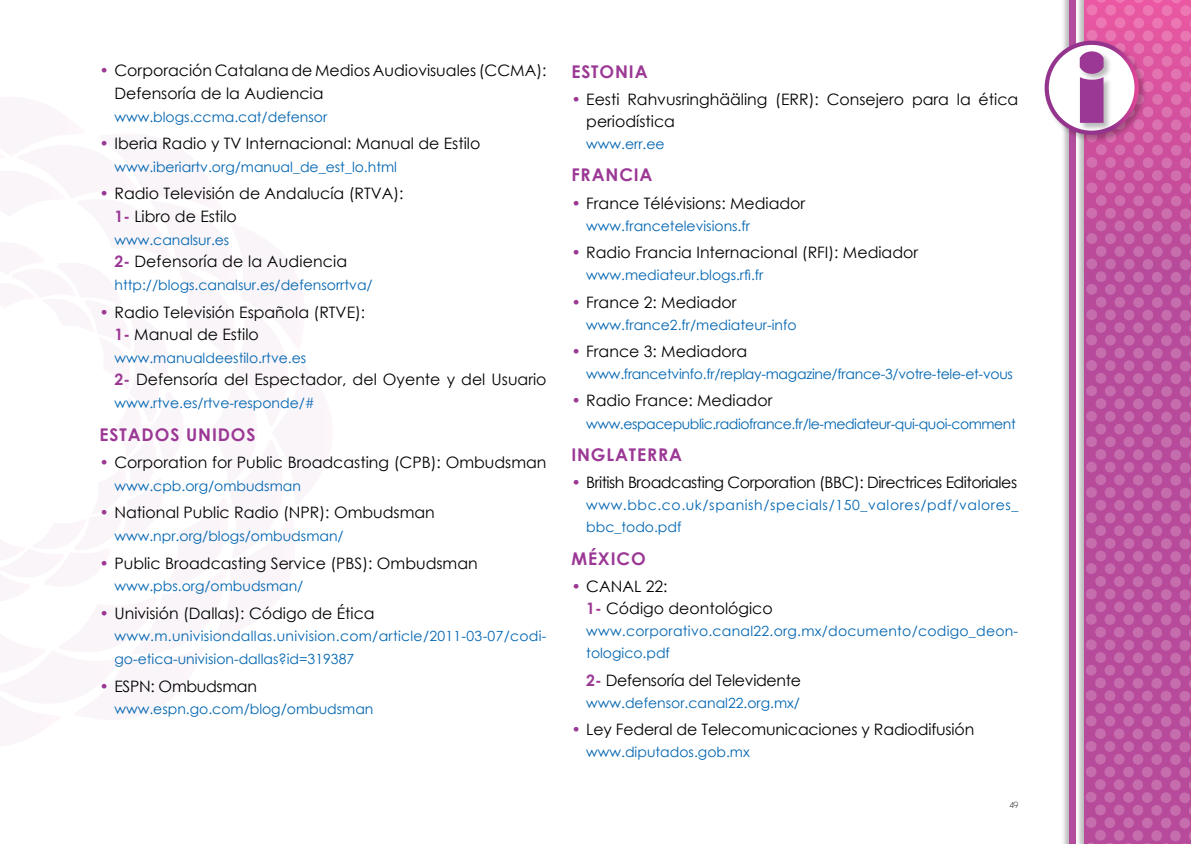
<style>
.page{position:relative;width:1191px;height:844px;background:#fff}
.page>*{position:absolute;margin:0;border:0;box-sizing:border-box;transform-origin:0 0}
.t1{font:700 17.5px "Century Gothic";letter-spacing:.05em;color:#9b3895}
.t2{font:15.75px/22.6px "Century Gothic";color:#000}
.t3{font:15.75px "Century Gothic";letter-spacing:-.03em;color:#000}
.t4{font:15.75px "Century Gothic";letter-spacing:-.02em;color:#000}
.t5{font:14px "Century Gothic";color:#0065b1}
.t6{font:14px/22.6px "Century Gothic";letter-spacing:.02em;color:#0065b1}
.t7{font:14px/22.2px "Century Gothic";letter-spacing:.045em;color:#0065b1}
.t8{font:14px "Century Gothic";letter-spacing:-.02em;color:#0065b1}
.t9{font:14px "Century Gothic";letter-spacing:-.03em;color:#0065b1}
.t10{font:300 8.75px "Geosans";color:#000}
.s1{color:#9b3895}
.s2{font-weight:700;color:#9b3895}
</style>
<div class="page">
<div style="left:1076px;top:0;width:115px;height:843px;background:#000;opacity:.3"></div>
<svg style="left:1084px;top:423px;width:107px;height:420px;background:#bc56a1"></svg>
<svg style="left:1085px;top:0;width:106px;height:423px;background:#c859a2"></svg>
<div style="left:1061px;top:0;width:16px;height:843px;background:#000;opacity:.3"></div>
<div style="left:1069px;top:0;width:6px;height:843px;background:#b24d9d"></div>
<div style="left:1043px;top:40px;width:103px;height:103px;background:#000;opacity:.24"></div>
<svg style="left:1044px;top:41px;width:94px;height:94px"></svg>
<p class="t2" style="left:114px;top:59px;width:433px;text-indent:-15px"><span class="s1">•</span> Corporación Catalana de Medios Audiovisuales (CCMA):<br>Defensoría de la Audiencia</p>
<p class="t5" style="left:114px;top:107px;width:214px">www.blogs.ccma.cat/defensor</p>
<p class="t2" style="left:100px;top:132px;width:382px"><span class="s1">•</span> Iberia Radio y TV Internacional: Manual de Estilo</p>
<p class="t5" style="left:114px;top:157px;width:284px">www.iberiartv.org/manual_de_est_lo.html</p>
<p class="t2" style="left:114px;top:182px;width:291px;text-indent:-15px"><span class="s1">•</span> Radio Televisión de Andalucía (RTVA):<br><span class="s2">1-</span> Libro de Estilo</p>
<p class="t5" style="left:114px;top:230px;width:116px">www.canalsur.es</p>
<p class="t2" style="left:114px;top:250px;width:234px"><span class="s2">2-</span> Defensoría de la Audiencia</p>
<p class="t5" style="left:114px;top:275px;width:260px">http://blogs.canalsur.es/defensorrtva/</p>
<p class="t2" style="left:114px;top:300px;width:252px;text-indent:-15px"><span class="s1">•</span> Radio Televisión Española (RTVE):<br><span class="s2">1-</span> Manual de Estilo</p>
<p class="t5" style="left:114px;top:348px;width:193px">www.manualdeestilo.rtve.es</p>
<p class="t2" style="left:114px;top:368px;width:433px"><span class="s2">2-</span> Defensoría del Espectador, del Oyente y del Usuario</p>
<p class="t5" style="left:114px;top:393px;width:202px">www.rtve.es/rtve-responde/#</p>
<p class="t1" style="left:100px;top:421px;width:157px">ESTADOS UNIDOS</p>
<p class="t2" style="left:100px;top:451px;width:448px"><span class="s1">•</span> Corporation for Public Broadcasting (CPB): Ombudsman</p>
<p class="t5" style="left:114px;top:476px;width:188px">www.cpb.org/ombudsman</p>
<p class="t2" style="left:100px;top:501px;width:337px"><span class="s1">•</span> National Public Radio (NPR): Ombudsman</p>
<p class="t5" style="left:114px;top:526px;width:231px">www.npr.org/blogs/ombudsman/</p>
<p class="t2" style="left:100px;top:551px;width:379px"><span class="s1">•</span> Public Broadcasting Service (PBS): Ombudsman</p>
<p class="t5" style="left:114px;top:576px;width:190px">www.pbs.org/ombudsman/</p>
<p class="t2" style="left:100px;top:601px;width:276px"><span class="s1">•</span> Univisión (Dallas): Código de Ética</p>
<p class="t6" style="left:114px;top:624px;width:433px">www.m.univisiondallas.univision.com/article/2011-03-07/codi&shy;go-etica-univision-dallas?id=319387</p>
<p class="t4" style="left:100px;top:674px;width:159px"><span class="s1">•</span> ESPN: Ombudsman</p>
<p class="t5" style="left:114px;top:699px;width:260px">www.espn.go.com/blog/ombudsman</p>
<p class="t1" style="left:571px;top:58px;width:78px">ESTONIA</p>
<p class="t2" style="left:586px;top:88px;width:433px;text-indent:-15px"><span class="s1">•</span> Eesti Rahvusringhääling (ERR): Consejero para la ética periodística</p>
<p class="t5" style="left:586px;top:134px;width:80px">www.err.ee</p>
<p class="t1" style="left:571px;top:162px;width:83px">FRANCIA</p>
<p class="t2" style="left:571px;top:191px;width:235px"><span class="s1">•</span> France Télévisions: Mediador</p>
<p class="t5" style="left:586px;top:216px;width:165px">www.francetelevisions.fr</p>
<p class="t2" style="left:571px;top:241px;width:348px"><span class="s1">•</span> Radio Francia Internacional (RFI): Mediador</p>
<p class="t5" style="left:586px;top:265px;width:179px">www.mediateur.blogs.rfi.fr</p>
<p class="t2" style="left:571px;top:290px;width:167px"><span class="s1">•</span> France 2: Mediador</p>
<p class="t5" style="left:586px;top:315px;width:212px">www.france2.fr/mediateur-info</p>
<p class="t2" style="left:571px;top:339px;width:177px"><span class="s1">•</span> France 3: Mediadora</p>
<p class="t8" style="left:586px;top:364px;width:428px">www.francetvinfo.fr/replay-magazine/france-3/votre-tele-et-vous</p>
<p class="t2" style="left:571px;top:389px;width:202px"><span class="s1">•</span> Radio France: Mediador</p>
<p class="t9" style="left:586px;top:413px;width:431px">www.espacepublic.radiofrance.fr/le-mediateur-qui-quoi-comment</p>
<p class="t1" style="left:571px;top:441px;width:112px">INGLATERRA</p>
<p class="t3" style="left:571px;top:471px;width:447px"><span class="s1">•</span> British Broadcasting Corporation (BBC): Directrices Editoriales</p>
<p class="t7" style="left:586px;top:493px;width:434px">www.bbc.co.uk/spanish/specials/150_valores/pdf/valores_ bbc_todo.pdf</p>
<p class="t1" style="left:571px;top:544px;width:76px">MÉXICO</p>
<p class="t2" style="left:586px;top:574px;width:188px;text-indent:-15px"><span class="s1">•</span> CANAL 22:<br><span class="s2">1-</span> Código deontológico</p>
<p class="t6" style="left:586px;top:619px;width:433px">www.corporativo.canal22.org.mx/documento/codigo_deon&shy;tologico.pdf</p>
<p class="t4" style="left:586px;top:668px;width:216px"><span class="s2">2-</span> Defensoría del Televidente</p>
<p class="t5" style="left:586px;top:692px;width:215px">www.defensor.canal22.org.mx/</p>
<p class="t2" style="left:571px;top:717px;width:404px"><span class="s1">•</span> Ley Federal de Telecomunicaciones y Radiodifusión</p>
<p class="t5" style="left:586px;top:742px;width:165px">www.diputados.gob.mx</p>
<p class="t10" style="left:1009px;top:800px;width:11px">49</p>
</div>
